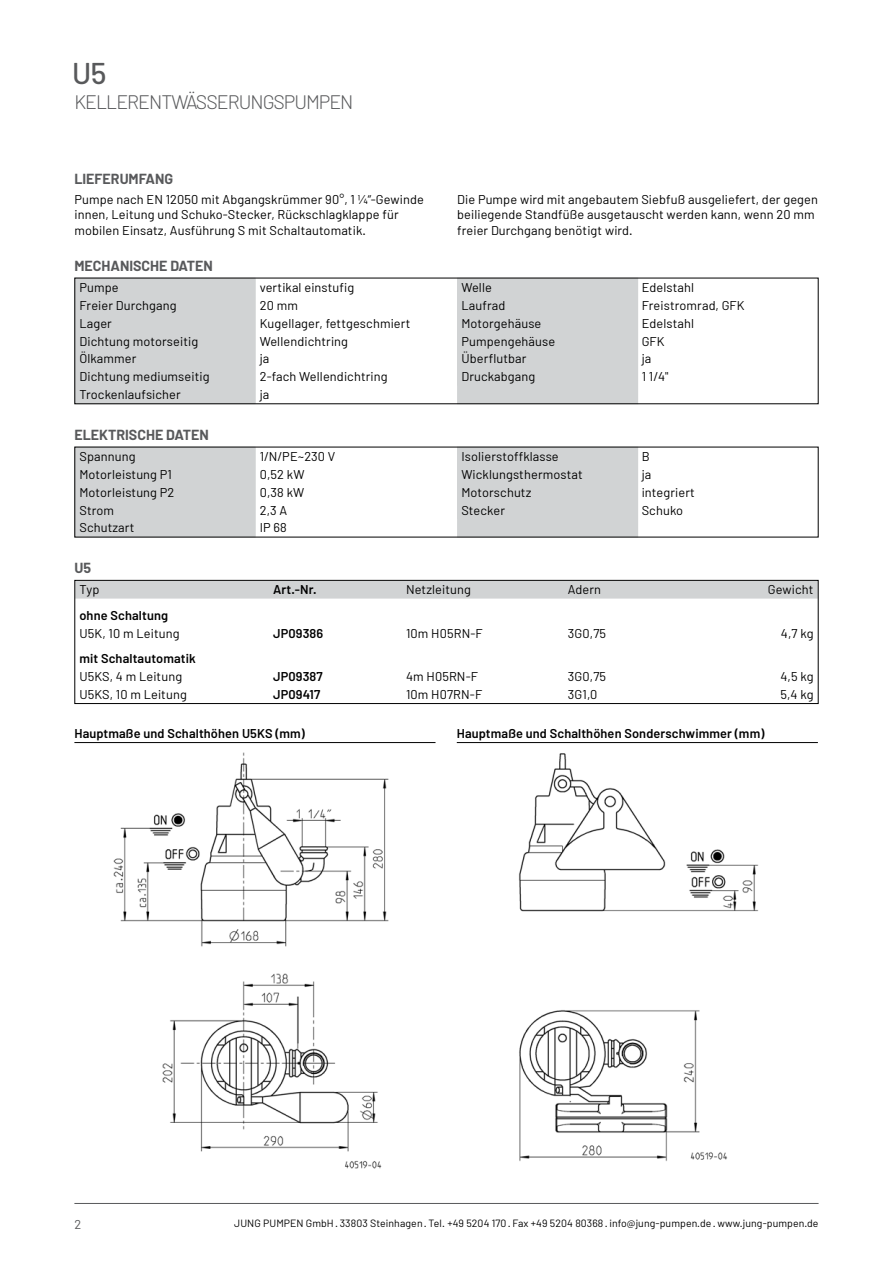
<style>
.page{position:relative;width:893px;height:1263px;background:#fff}
.page>*{position:absolute;margin:0;border:0;box-sizing:border-box;transform-origin:0 0}
.t1{font:500 30px "Barlow";color:#58595b}
.t2{font:300 19.5px "Barlow";letter-spacing:-.05em;color:#58595b}
.t3{font:700 14.25px "Barlow";color:#58595b}
.t4{font:12.75px/15.3px "Barlow";letter-spacing:.01em;color:#000}
.t5{font:600 12.75px "Barlow";letter-spacing:.01em;color:#000}
.t6{font:12.75px "Barlow";color:#58595b}
.t7{font:10.5px "Barlow";letter-spacing:.01em;color:#000}
</style>
<div class="page">
<hr style="left:74px;top:1203px;width:745px;height:1px;background:#58595b">
<div style="left:76px;top:582px;width:741px;height:17px;background:#d1d3d4"></div>
<div style="left:74px;top:580px;width:745px;height:124px;border:1px solid #000"></div>
<svg style="left:255px;top:280px;width:383px;height:122px"></svg>
<div style="left:76px;top:280px;width:179px;height:122px;background:#d1d3d4"></div>
<div style="left:457px;top:280px;width:180px;height:106px;background:#d1d3d4"></div>
<svg style="left:255px;top:449px;width:383px;height:86px"></svg>
<div style="left:76px;top:449px;width:179px;height:86px;background:#d1d3d4"></div>
<div style="left:457px;top:449px;width:180px;height:70px;background:#d1d3d4"></div>
<hr style="left:74px;top:742px;width:361px;height:1px;background:#000">
<img style="left:113px;top:752px;width:276px;height:417px">
<hr style="left:457px;top:742px;width:361px;height:1px;background:#000">
<img style="left:519px;top:753px;width:240px;height:408px">
<h1 class="t1" style="left:72px;top:55px;width:36px">U5</h1>
<h2 class="t2" style="left:74px;top:90px;width:281px">KELLERENTWÄSSERUNGSPUMPEN</h2>
<p class="t3" style="left:74px;top:170px;width:100px">LIEFERUMFANG</p>
<p class="t4" style="left:74px;top:192px;width:351px">Pumpe nach EN 12050 mit Abgangskrümmer 90°, 1 ¼“-Gewinde innen, Leitung und Schuko-Stecker, Rückschlagklappe für mobilen Einsatz, Ausführung S mit Schaltautomatik.</p>
<p class="t4" style="left:457px;top:192px;width:362px">Die Pumpe wird mit angebautem Siebfuß ausgeliefert, der gegen beiliegende Standfüße ausgetauscht werden kann, wenn 20 mm freier Durchgang benötigt wird.</p>
<p class="t3" style="left:74px;top:257px;width:140px">MECHANISCHE DATEN</p>
<p class="t4" style="left:79px;top:279px;width:41px">Pumpe</p>
<p class="t4" style="left:260px;top:279px;width:96px">vertikal einstufig</p>
<p class="t4" style="left:79px;top:297px;width:99px">Freier Durchgang</p>
<p class="t4" style="left:260px;top:297px;width:40px">20 mm</p>
<p class="t4" style="left:79px;top:315px;width:34px">Lager</p>
<p class="t4" style="left:260px;top:315px;width:152px">Kugellager, fettgeschmiert</p>
<p class="t4" style="left:79px;top:333px;width:120px">Dichtung motorseitig</p>
<p class="t4" style="left:260px;top:333px;width:90px">Wellendichtring</p>
<p class="t4" style="left:79px;top:351px;width:59px">Ölkammer</p>
<p class="t4" style="left:260px;top:351px;width:11px">ja</p>
<p class="t4" style="left:79px;top:369px;width:132px">Dichtung mediumseitig</p>
<p class="t4" style="left:260px;top:369px;width:129px">2-fach Wellendichtring</p>
<p class="t4" style="left:79px;top:387px;width:103px">Trockenlaufsicher</p>
<p class="t4" style="left:260px;top:387px;width:11px">ja</p>
<p class="t3" style="left:74px;top:426px;width:136px">ELEKTRISCHE DATEN</p>
<p class="t4" style="left:79px;top:448px;width:58px">Spannung</p>
<p class="t4" style="left:260px;top:448px;width:77px">1/N/PE~230 V</p>
<p class="t4" style="left:79px;top:466px;width:94px">Motorleistung P1</p>
<p class="t4" style="left:260px;top:466px;width:46px">0,52 kW</p>
<p class="t4" style="left:79px;top:484px;width:97px">Motorleistung P2</p>
<p class="t4" style="left:260px;top:484px;width:46px">0,38 kW</p>
<p class="t4" style="left:79px;top:502px;width:36px">Strom</p>
<p class="t4" style="left:260px;top:502px;width:29px">2,3 A</p>
<p class="t4" style="left:79px;top:520px;width:57px">Schutzart</p>
<p class="t4" style="left:260px;top:520px;width:29px">IP 68</p>
<p class="t3" style="left:74px;top:559px;width:18px">U5</p>
<p class="t4" style="left:461px;top:279px;width:32px">Welle</p>
<p class="t4" style="left:642px;top:279px;width:54px">Edelstahl</p>
<p class="t4" style="left:461px;top:297px;width:45px">Laufrad</p>
<p class="t4" style="left:642px;top:297px;width:105px">Freistromrad, GFK</p>
<p class="t4" style="left:461px;top:315px;width:82px">Motorgehäuse</p>
<p class="t4" style="left:642px;top:315px;width:54px">Edelstahl</p>
<p class="t4" style="left:461px;top:333px;width:95px">Pumpengehäuse</p>
<p class="t4" style="left:642px;top:333px;width:25px">GFK</p>
<p class="t4" style="left:461px;top:351px;width:67px">Überflutbar</p>
<p class="t4" style="left:642px;top:351px;width:11px">ja</p>
<p class="t4" style="left:461px;top:369px;width:75px">Druckabgang</p>
<p class="t4" style="left:642px;top:369px;width:28px">1 1/4"</p>
<p class="t4" style="left:461px;top:448px;width:99px">Isolierstoffklasse</p>
<p class="t4" style="left:642px;top:448px;width:9px">B</p>
<p class="t4" style="left:461px;top:466px;width:123px">Wicklungsthermostat</p>
<p class="t4" style="left:642px;top:466px;width:11px">ja</p>
<p class="t4" style="left:461px;top:484px;width:72px">Motorschutz</p>
<p class="t4" style="left:642px;top:484px;width:55px">integriert</p>
<p class="t4" style="left:461px;top:502px;width:45px">Stecker</p>
<p class="t4" style="left:642px;top:502px;width:43px">Schuko</p>
<p class="t4" style="left:79px;top:582px;width:21px">Typ</p>
<p class="t5" style="left:273px;top:582px;width:45px">Art.-Nr.</p>
<p class="t4" style="left:406px;top:582px;width:66px">Netzleitung</p>
<p class="t4" style="left:568px;top:582px;width:35px">Adern</p>
<p class="t4" style="left:768px;top:582px;width:47px">Gewicht</p>
<p class="t5" style="left:79px;top:607px;width:90px">ohne Schaltung</p>
<p class="t4" style="left:79px;top:625px;width:102px">U5K, 10 m Leitung</p>
<p class="t5" style="left:273px;top:625px;width:52px">JP09386</p>
<p class="t4" style="left:406px;top:625px;width:78px">10m H05RN-F</p>
<p class="t4" style="left:568px;top:625px;width:40px">3G0,75</p>
<p class="t4" style="left:781px;top:625px;width:34px">4,7 kg</p>
<p class="t5" style="left:79px;top:651px;width:118px">mit Schaltautomatik</p>
<p class="t4" style="left:79px;top:668px;width:104px">U5KS, 4 m Leitung</p>
<p class="t5" style="left:273px;top:668px;width:51px">JP09387</p>
<p class="t4" style="left:406px;top:668px;width:74px">4m H05RN-F</p>
<p class="t4" style="left:568px;top:668px;width:40px">3G0,75</p>
<p class="t4" style="left:780px;top:668px;width:35px">4,5 kg</p>
<p class="t4" style="left:79px;top:686px;width:109px">U5KS, 10 m Leitung</p>
<p class="t5" style="left:273px;top:686px;width:49px">JP09417</p>
<p class="t4" style="left:406px;top:686px;width:78px">10m H07RN-F</p>
<p class="t4" style="left:568px;top:686px;width:31px">3G1,0</p>
<p class="t4" style="left:780px;top:686px;width:35px">5,4 kg</p>
<p class="t5" style="left:74px;top:725px;width:232px">Hauptmaße und Schalthöhen U5KS (mm)</p>
<p class="t5" style="left:457px;top:725px;width:309px">Hauptmaße und Schalthöhen Sonderschwimmer (mm)</p>
<p class="t6" style="left:74px;top:1216px;width:8px">2</p>
<p class="t7" style="left:234px;top:1216px;width:586px">JUNG PUMPEN GmbH · 33803 Steinhagen · Tel. +49 5204 170 · Fax +49 5204 80368 · info@jung-pumpen.de · www.jung-pumpen.de</p>
</div>
